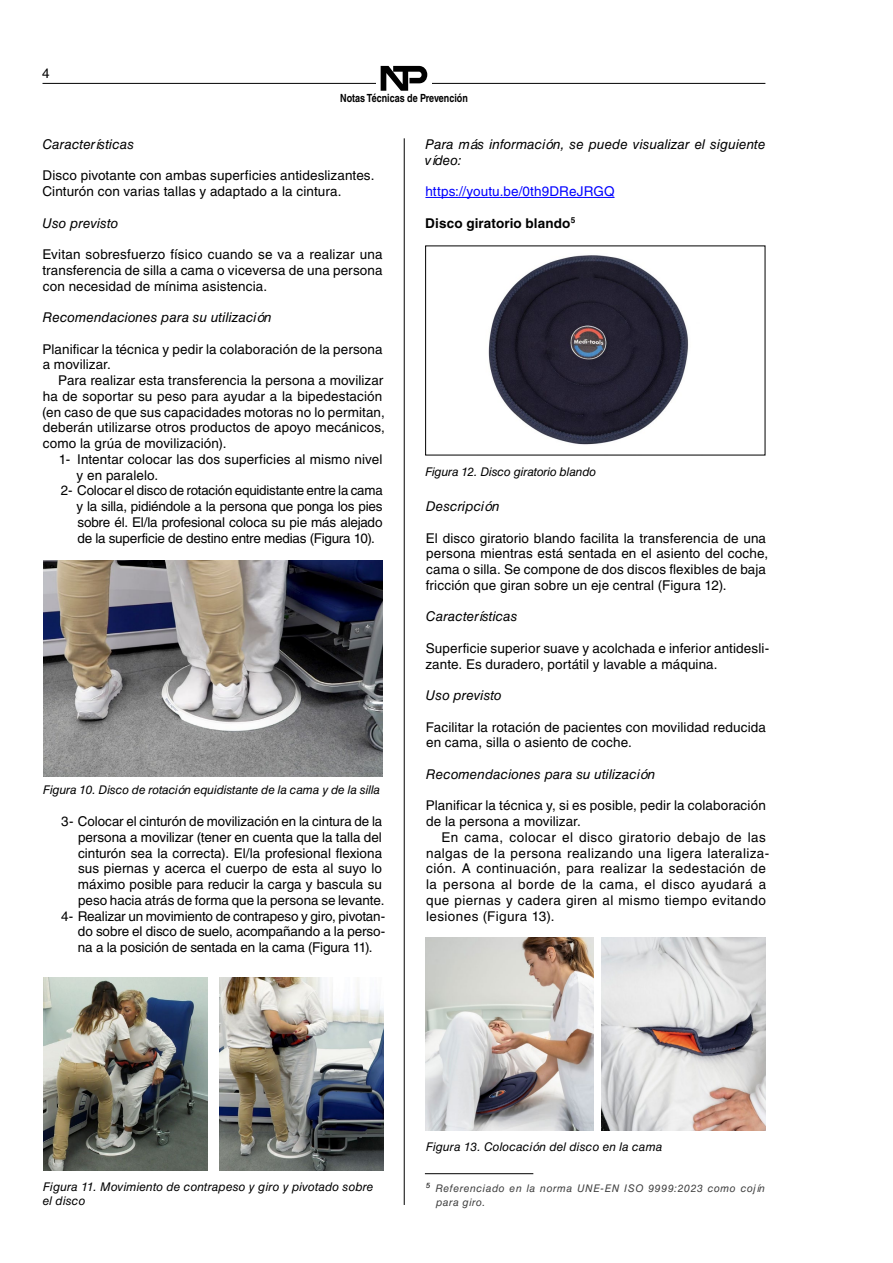
<style>
.page{position:relative;width:893px;height:1263px;background:#fff}
.page>*{position:absolute;margin:0;border:0;box-sizing:border-box;transform-origin:0 0}
.t1{font:13.5px/15.8px "Helvetica LT Std";letter-spacing:.005em;color:#000}
.t2{font:13.5px "Helvetica LT Std";letter-spacing:-.015em;color:#000}
.t3{font:italic 13.5px/15.8px "Helvetica LT Std";letter-spacing:.005em;color:#000}
.t4{font:13.5px "Helvetica LT Std";letter-spacing:.03em;color:#000}
.t5{font:13.5px "Helvetica LT Std";letter-spacing:.035em;color:#000}
.t6{font:13.5px "Helvetica LT Std";letter-spacing:.025em;color:#000}
.t7{font:13.5px "Helvetica LT Std";letter-spacing:.01em;color:#00f}
.t8{font:700 13.5px "Helvetica LT Std";letter-spacing:.01em;color:#000}
.t9{font:italic 12px/14.4px "Helvetica LT Std";color:#000}
.t10{font:700 11.25px "Helvetica LT Std";color:#000;scale:.8 1}
.t11{font:italic 10.5px/13.5px "Helvetica LT Std";letter-spacing:.05em;color:#404040}
</style>
<div class="page">
<hr style="left:43px;top:83px;width:722px;height:1px;background:#000">
<div style="left:377px;top:80px;width:55px;height:6px;background:#fff"></div>
<svg style="left:381px;top:66px;width:46px;height:25px"></svg>
<hr style="left:404px;top:138px;width:1px;height:1067px;background:#000">
<img style="left:43px;top:561px;width:339px;height:215px">
<img style="left:43px;top:977px;width:164px;height:193px">
<img style="left:219px;top:977px;width:165px;height:193px">
<hr style="left:425px;top:197px;width:189px;height:1px;background:#00f">
<img style="left:488px;top:255px;width:201px;height:190px">
<img style="left:425px;top:938px;width:169px;height:192px">
<img style="left:602px;top:938px;width:164px;height:192px">
<hr style="left:425px;top:1173px;width:108px;height:1px;background:#000">
<p class="t1" style="left:42px;top:65px;width:9px">4</p>
<p class="t10" style="left:340px;top:91px;width:161px">Notas Técnicas de Prevención</p>
<p class="t3" style="left:42px;top:136px;width:93px">Características</p>
<p class="t1" style="left:42px;top:168px;width:334px">Disco pivotante con ambas superficies antideslizantes.<br>Cinturón con varias tallas y adaptado a la cintura.</p>
<p class="t3" style="left:42px;top:215px;width:78px">Uso previsto</p>
<p class="t1" style="left:42px;top:246px;width:342px;text-align:justify">Evitan sobresfuerzo físico cuando se va a realizar una transferencia de silla a cama o viceversa de una persona con necesidad de mínima asistencia.</p>
<p class="t3" style="left:42px;top:309px;width:231px">Recomendaciones para su utilización</p>
<p class="t1" style="left:42px;top:341px;width:342px">Planificar la técnica y pedir la colaboración de la persona</p>
<p class="t1" style="left:43px;top:357px;width:70px">a movilizar.</p>
<p class="t1" style="left:58px;top:372px;width:327px">Para realizar esta transferencia la persona a movilizar</p>
<p class="t1" style="left:43px;top:388px;width:341px">ha de soportar su peso para ayudar a la bipedestación</p>
<p class="t1" style="left:42px;top:404px;width:344px">(en caso de que sus capacidades motoras no lo permitan,</p>
<p class="t1" style="left:43px;top:420px;width:344px">deberán utilizarse otros productos de apoyo mecánicos,</p>
<p class="t1" style="left:43px;top:435px;width:185px">como la grúa de movilización).</p>
<p class="t1" style="left:59px;top:451px;width:325px">1- Intentar colocar las dos superficies al mismo nivel</p>
<p class="t1" style="left:77px;top:467px;width:83px">y en paralelo.</p>
<p class="t2" style="left:61px;top:483px;width:323px">2- Colocar el disco de rotación equidistante entre la cama</p>
<p class="t2" style="left:77px;top:498px;width:307px">y la silla, pidiéndole a la persona que ponga los pies</p>
<p class="t2" style="left:78px;top:514px;width:306px">sobre él. El/la profesional coloca su pie más alejado</p>
<p class="t2" style="left:77px;top:530px;width:299px">de la superficie de destino entre medias (Figura 10).</p>
<h3 class="t9" style="left:43px;top:782px;width:339px">Figura 10. Disco de rotación equidistante de la cama y de la silla</h3>
<p class="t1" style="left:61px;top:813px;width:323px">3- Colocar el cinturón de movilización en la cintura de la</p>
<p class="t1" style="left:78px;top:829px;width:305px">persona a movilizar (tener en cuenta que la talla del</p>
<p class="t1" style="left:78px;top:845px;width:306px">cinturón sea la correcta). El/la profesional flexiona</p>
<p class="t1" style="left:78px;top:861px;width:305px">sus piernas y acerca el cuerpo de esta al suyo lo</p>
<p class="t1" style="left:78px;top:876px;width:305px">máximo posible para reducir la carga y bascula su</p>
<p class="t1" style="left:78px;top:892px;width:308px">peso hacia atrás de forma que la persona se levante.</p>
<p class="t1" style="left:61px;top:908px;width:326px">4- Realizar un movimiento de contrapeso y giro, pivotan-</p>
<p class="t1" style="left:78px;top:924px;width:309px">do sobre el disco de suelo, acompañando a la perso-</p>
<p class="t1" style="left:78px;top:939px;width:296px">na a la posición de sentada en la cama (Figura 11).</p>
<p class="t3" style="left:425px;top:136px;width:342px">Para más información, se puede visualizar el siguiente vídeo:</p>
<p class="t7" style="left:425px;top:184px;width:191px">https://youtu.be/0th9DReJRGQ</p>
<h3 class="t8" style="left:425px;top:215px;width:152px">Disco giratorio blando<sup>5</sup></h3>
<h3 class="t9" style="left:425px;top:464px;width:173px">Figura 12. Disco giratorio blando</h3>
<p class="t3" style="left:426px;top:498px;width:75px">Descripción</p>
<p class="t1" style="left:426px;top:530px;width:344px">El disco giratorio blando facilita la transferencia de una persona mientras está sentada en el asiento del coche, cama o silla. Se compone de dos discos flexibles de baja fricción que giran sobre un eje central (Figura 12).</p>
<p class="t3" style="left:426px;top:609px;width:93px">Características</p>
<p class="t1" style="left:425px;top:640px;width:345px">Superficie superior suave y acolchada e inferior antidesli&shy;zante. Es duradero, portátil y lavable a máquina.</p>
<p class="t3" style="left:426px;top:687px;width:78px">Uso previsto</p>
<p class="t1" style="left:426px;top:719px;width:342px">Facilitar la rotación de pacientes con movilidad reducida en cama, silla o asiento de coche.</p>
<p class="t3" style="left:426px;top:766px;width:231px">Recomendaciones para su utilización</p>
<p class="t1" style="left:426px;top:798px;width:341px">Planificar la técnica y, si es posible, pedir la colaboración</p>
<p class="t1" style="left:426px;top:813px;width:156px">de la persona a movilizar.</p>
<p class="t5" style="left:442px;top:829px;width:326px">En cama, colocar el disco giratorio debajo de las</p>
<p class="t6" style="left:426px;top:845px;width:345px">nalgas de la persona realizando una ligera lateraliza-</p>
<p class="t4" style="left:426px;top:861px;width:341px">ción. A continuación, para realizar la sedestación de</p>
<p class="t5" style="left:426px;top:876px;width:342px">la persona al borde de la cama, el disco ayudará a</p>
<p class="t4" style="left:426px;top:892px;width:341px">que piernas y cadera giren al mismo tiempo evitando</p>
<p class="t4" style="left:426px;top:908px;width:130px">lesiones (Figura 13).</p>
<h3 class="t9" style="left:43px;top:1179px;width:332px">Figura 11. Movimiento de contrapeso y giro y pivotado sobre el disco</h3>
<h3 class="t9" style="left:426px;top:1139px;width:238px">Figura 13. Colocación del disco en la cama</h3>
<h4 class="t11" style="left:436px;top:1181px;width:330px;text-indent:-10px"><sup>5</sup> Referenciado en la norma UNE-EN ISO 9999:2023 como cojín para giro.</h4>
</div>
